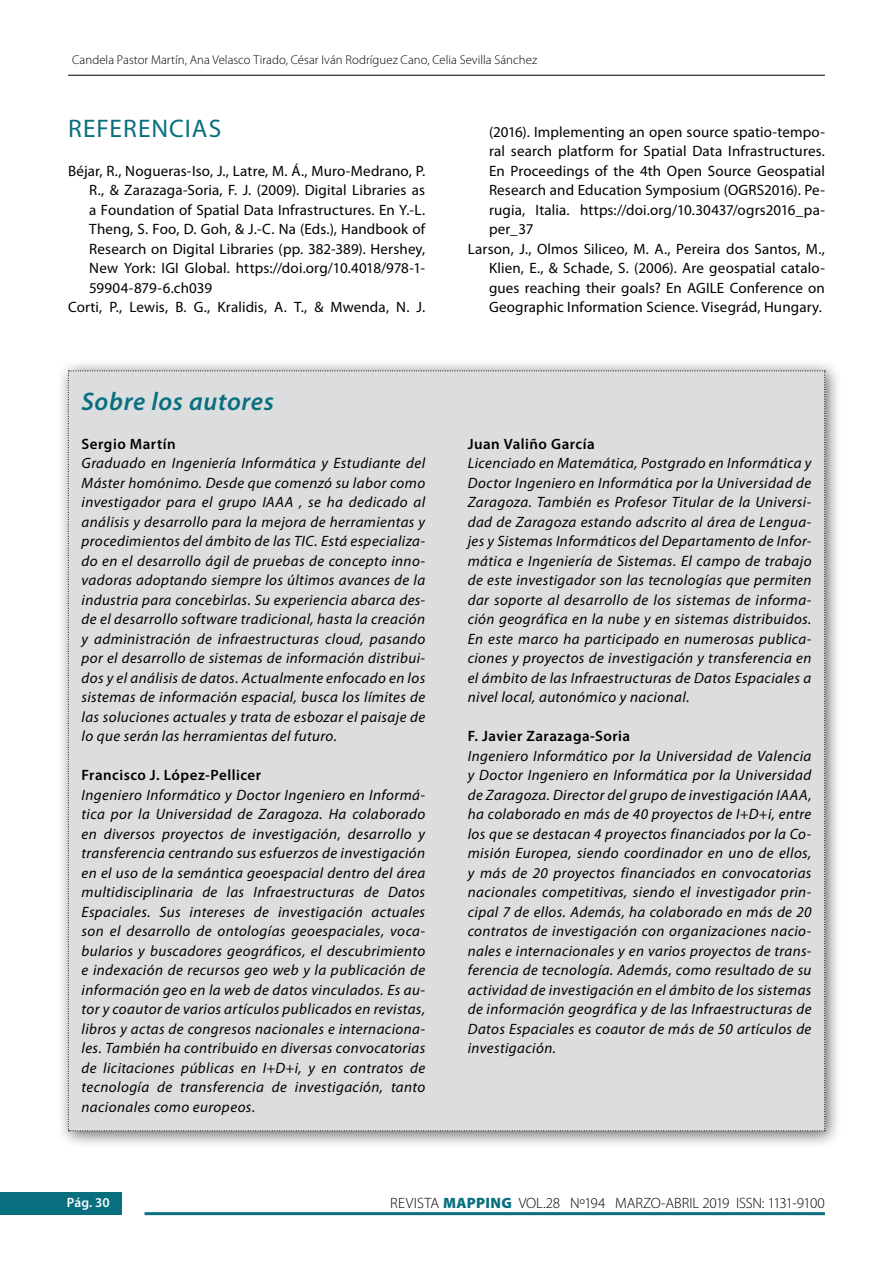
<style>
.page{position:relative;width:893px;height:1263px;background:#fff}
.page>*{position:absolute;margin:0;border:0;box-sizing:border-box;transform-origin:0 0}
.t1{font:italic 600 25.5px "Myriad Pro";letter-spacing:.025em;color:#086f7f}
.t2{font:25.5px "Myriad Pro";letter-spacing:.035em;color:#086f7f}
.t3{font:italic 15px/19.5px "Myriad Pro";letter-spacing:.03em;color:#000;text-align:justify}
.t4{font:15px "Myriad Pro";letter-spacing:.01em;color:#000}
.t5{font:600 15px "Myriad Pro";letter-spacing:.03em;color:#000}
.t6{font:300 15px "Myriad Pro";letter-spacing:-.015em;color:#000}
.t7{font:600 13.5px "Myriad Pro";color:#fff}
.t8{font:300 12.75px "Myriad Pro";letter-spacing:.005em;color:#000}
.s1{font-weight:900;color:#086f7f}
</style>
<div class="page">
<div style="left:0;top:1193px;width:121px;height:22px;background:#086f7f"></div>
<hr style="left:145px;top:1212px;width:680px;height:3px;background:#086f7f">
<hr style="left:68px;top:75px;width:757px;height:1px;background:#000">
<div style="left:57px;top:360px;width:785px;height:788px;background:#000;opacity:.61"></div>
<div style="left:68px;top:371px;width:758px;height:760px;background:#dcddde"></div>
<p class="t8" style="left:72px;top:53px;width:466px">Candela Pastor Martín, Ana Velasco Tirado, César Iván Rodríguez Cano, Celia Sevilla Sánchez</p>
<h1 class="t2" style="left:68px;top:114px;width:154px">REFERENCIAS</h1>
<p class="t4" style="left:68px;top:162px;width:359px">Béjar, R., Nogueras-Iso, J., Latre, M. Á., Muro-Medrano, P.</p>
<p class="t4" style="left:89px;top:182px;width:337px">R., &amp; Zarazaga-Soria, F. J. (2009). Digital Libraries as</p>
<p class="t4" style="left:89px;top:201px;width:337px">a Foundation of Spatial Data Infrastructures. En Y.-L.</p>
<p class="t4" style="left:89px;top:221px;width:337px">Theng, S. Foo, D. Goh, &amp; J.-C. Na (Eds.), Handbook of</p>
<p class="t4" style="left:89px;top:240px;width:337px">Research on Digital Libraries (pp. 382-389). Hershey,</p>
<p class="t4" style="left:89px;top:260px;width:337px">New York: IGI Global. https://doi.org/10.4018/978-1-</p>
<p class="t4" style="left:89px;top:279px;width:124px">59904-879-6.ch039</p>
<p class="t4" style="left:68px;top:299px;width:359px">Corti, P., Lewis, B. G., Kralidis, A. T., &amp; Mwenda, N. J.</p>
<h1 class="t1" style="left:82px;top:387px;width:194px">Sobre los autores</h1>
<p class="t5" style="left:82px;top:435px;width:96px">Sergio Martín</p>
<p class="t3" style="left:82px;top:454px;width:345px">Graduado en Ingeniería Informática y Estudiante del Máster homónimo. Desde que comenzó su labor como investigador para el grupo IAAA , se ha dedicado al análisis y desarrollo para la mejora de herramientas y procedimientos del ámbito de las TIC. Está especializa&shy;do en el desarrollo ágil de pruebas de concepto inno&shy;vadoras adoptando siempre los últimos avances de la industria para concebirlas. Su experiencia abarca des&shy;de el desarrollo software tradicional, hasta la creación y administración de infraestructuras cloud, pasando por el desarrollo de sistemas de información distribui&shy;dos y el análisis de datos. Actualmente enfocado en los sistemas de información espacial, busca los límites de las soluciones actuales y trata de esbozar el paisaje de lo que serán las herramientas del futuro.</p>
<p class="t5" style="left:82px;top:767px;width:181px">Francisco J. López-Pellicer</p>
<p class="t3" style="left:82px;top:785px;width:345px">Ingeniero Informático y Doctor Ingeniero en Informá&shy;tica por la Universidad de Zaragoza. Ha colaborado en diversos proyectos de investigación, desarrollo y transferencia centrando sus esfuerzos de investigación en el uso de la semántica geoespacial dentro del área multidisciplinaria de las Infraestructuras de Datos Espaciales. Sus intereses de investigación actuales son el desarrollo de ontologías geoespaciales, voca&shy;bularios y buscadores geográficos, el descubrimiento e indexación de recursos geo web y la publicación de información geo en la web de datos vinculados. Es au&shy;tor y coautor de varios artículos publicados en revistas, libros y actas de congresos nacionales e internaciona&shy;les. También ha contribuido en diversas convocatorias de licitaciones públicas en I+D+i, y en contratos de tecnología de transferencia de investigación, tanto nacionales como europeos.</p>
<p class="t4" style="left:489px;top:123px;width:337px">(2016). Implementing an open source spatio-tempo-</p>
<p class="t4" style="left:489px;top:143px;width:337px">ral search platform for Spatial Data Infrastructures.</p>
<p class="t4" style="left:489px;top:162px;width:337px">En Proceedings of the 4th Open Source Geospatial</p>
<p class="t4" style="left:489px;top:182px;width:337px">Research and Education Symposium (OGRS2016). Pe-</p>
<p class="t4" style="left:489px;top:201px;width:337px">rugia, Italia. https://doi.org/10.30437/ogrs2016_pa-</p>
<p class="t4" style="left:489px;top:221px;width:46px">per_37</p>
<p class="t4" style="left:468px;top:240px;width:359px">Larson, J., Olmos Siliceo, M. A., Pereira dos Santos, M.,</p>
<p class="t4" style="left:489px;top:260px;width:337px">Klien, E., &amp; Schade, S. (2006). Are geospatial catalo-</p>
<p class="t4" style="left:489px;top:279px;width:337px">gues reaching their goals? En AGILE Conference on</p>
<p class="t4" style="left:489px;top:299px;width:334px">Geographic Information Science. Visegrád, Hungary.</p>
<p class="t5" style="left:468px;top:435px;width:128px">Juan Valiño García</p>
<p class="t3" style="left:468px;top:454px;width:345px">Licenciado en Matemática, Postgrado en Informática y Doctor Ingeniero en Informática por la Universidad de Zaragoza. También es Profesor Titular de la Universi&shy;dad de Zaragoza estando adscrito al área de Lengua&shy;jes y Sistemas Informáticos del Departamento de Infor&shy;mática e Ingeniería de Sistemas. El campo de trabajo de este investigador son las tecnologías que permiten dar soporte al desarrollo de los sistemas de informa&shy;ción geográfica en la nube y en sistemas distribuidos.<br>En este marco ha participado en numerosas publica&shy;ciones y proyectos de investigación y transferencia en el ámbito de las Infraestructuras de Datos Espaciales a nivel local, autonómico y nacional.</p>
<p class="t5" style="left:468px;top:728px;width:164px">F. Javier Zarazaga-Soria</p>
<p class="t3" style="left:468px;top:746px;width:345px">Ingeniero Informático por la Universidad de Valencia y Doctor Ingeniero en Informática por la Universidad de Zaragoza. Director del grupo de investigación IAAA, ha colaborado en más de 40 proyectos de I+D+i, entre los que se destacan 4 proyectos financiados por la Co&shy;misión Europea, siendo coordinador en uno de ellos, y más de 20 proyectos financiados en convocatorias nacionales competitivas, siendo el investigador prin&shy;cipal 7 de ellos. Además, ha colaborado en más de 20 contratos de investigación con organizaciones nacio&shy;nales e internacionales y en varios proyectos de trans&shy;ferencia de tecnología. Además, como resultado de su actividad de investigación en el ámbito de los sistemas de información geográfica y de las Infraestructuras de Datos Espaciales es coautor de más de 50 artículos de investigación.</p>
<p class="t7" style="left:67px;top:1195px;width:44px">Pág. 30</p>
<p class="t6" style="left:390px;top:1195px;width:436px">REVISTA <span class="s1">MAPPING</span> VOL.28 Nº194 MARZO-ABRIL 2019 ISSN: 1131-9100</p>
</div>
